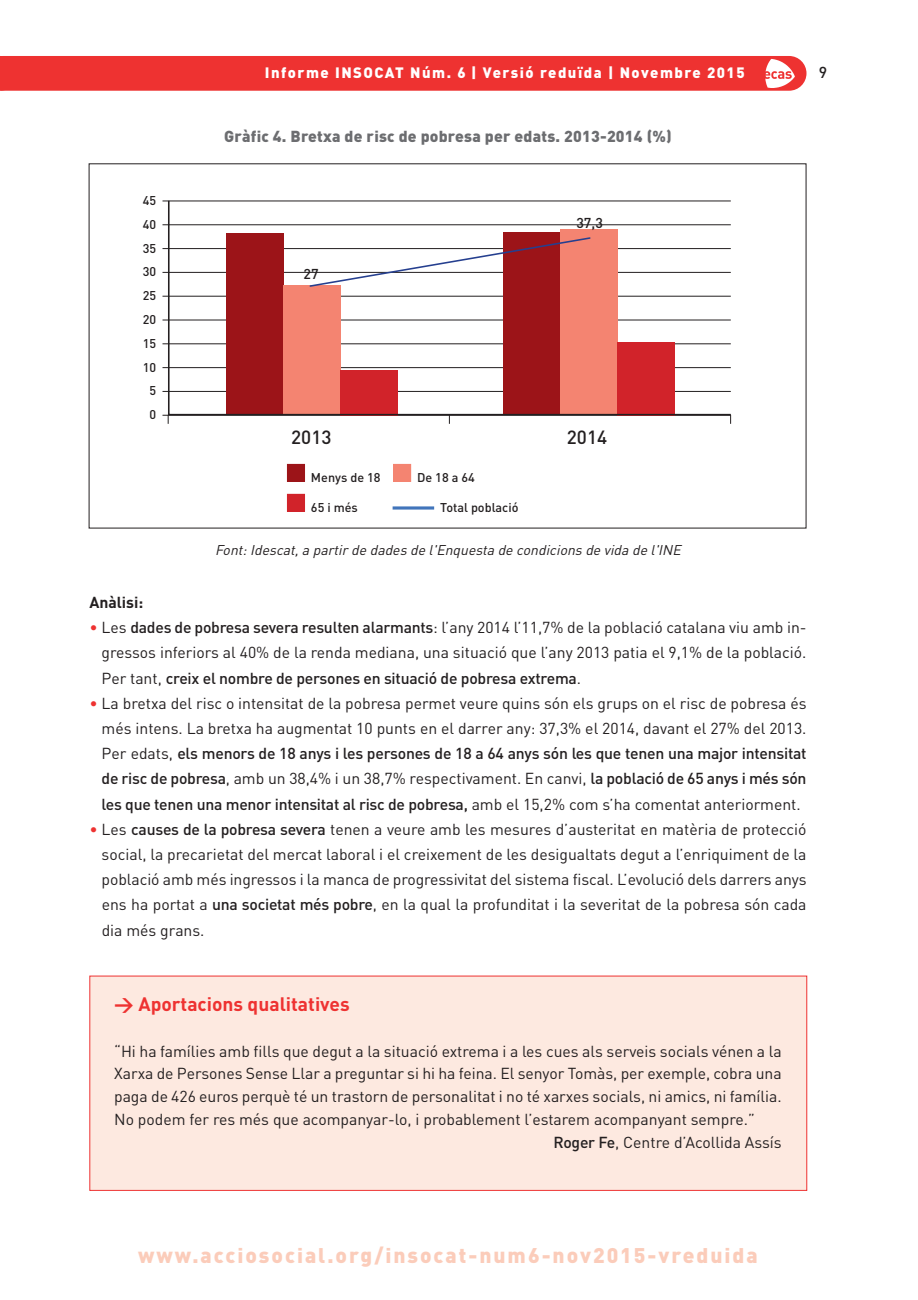
<style>
.page{position:relative;width:918px;height:1300px;background:#fff}
.page>*{position:absolute;margin:0;border:0;box-sizing:border-box;transform-origin:0 0}
.t1{font:900 21px "DIN";letter-spacing:.095em;color:#fbccba}
.t2{font:700 19.25px "DIN";color:#ee3231}
.t3{font:500 18.9px "DIN";color:#231f20}
.t4{font:15.75px/25.2px "DIN";color:#231f20;text-align:justify}
.t5{font:900 15.75px "DIN";letter-spacing:.015em;color:#6c6d70}
.t6{font:700 15.75px "DIN";color:#231f20}
.t7{font:500 15.75px "DIN";color:#231f20}
.t8{font:900 14.88px "DIN";letter-spacing:.1em;color:#fff}
.t9{font:500 14.17px "DIN";color:#231f20}
.t10{font:italic 14px "DIN";color:#231f20}
.t11{font:500 12.6px/23.8px "DIN";color:#231f20;text-align:center}
.s1{color:#ee3231}
.s2{font-weight:500}
</style>
<div class="page">
<div style="left:90px;top:976px;width:716px;height:214px;background:#fde9e0"></div>
<div style="left:89px;top:975px;width:718px;height:216px;border:1px solid #ee3231"></div>
<div style="left:0;top:56px;width:806px;height:35px;background:#ee3231"></div>
<hr style="left:162px;top:248px;width:569px;height:1px;background:#231f20">
<hr style="left:162px;top:272px;width:569px;height:1px;background:#231f20">
<hr style="left:162px;top:320px;width:569px;height:1px;background:#231f20">
<hr style="left:162px;top:343px;width:569px;height:1px;background:#231f20">
<hr style="left:162px;top:367px;width:569px;height:1px;background:#231f20">
<hr style="left:162px;top:391px;width:569px;height:1px;background:#231f20">
<hr style="left:162px;top:415px;width:569px;height:1px;background:#231f20">
<hr style="left:162px;top:296px;width:569px;height:1px;background:#231f20">
<hr style="left:162px;top:201px;width:569px;height:1px;background:#231f20">
<hr style="left:162px;top:224px;width:569px;height:1px;background:#231f20">
<svg style="left:167px;top:200px;width:565px;height:216px"></svg>
<div style="left:287px;top:464px;width:17px;height:17px;background:#9c1418"></div>
<div style="left:287px;top:464px;width:18px;height:18px;border:1px solid #9c1418"></div>
<div style="left:393px;top:464px;width:18px;height:17px;background:#f48471"></div>
<div style="left:393px;top:464px;width:18px;height:18px;border:1px solid #f48471"></div>
<div style="left:287px;top:494px;width:17px;height:17px;background:#d1232a"></div>
<div style="left:287px;top:494px;width:18px;height:18px;border:1px solid #d1232a"></div>
<hr style="left:392px;top:506px;width:42px;height:3px;background:#4175bb">
<svg style="left:308px;top:236px;width:283px;height:52px"></svg>
<p class="t8" style="left:265px;top:64px;width:481px">Informe INSOCAT Núm. 6 | Versió reduïda | Novembre 2015</p>
<p class="t5" style="left:224px;top:127px;width:449px">Gràfic 4. Bretxa de risc de pobresa per edats. 2013-2014 (%)</p>
<p class="t7" style="left:819px;top:64px;width:10px">9</p>
<p class="t11" style="left:143px;top:189px;width:15px">45<br>40<br>35<br>30<br>25<br>20<br>15<br>10<br>5<br>0</p>
<p class="t9" style="left:303px;top:266px;width:17px">27</p>
<p class="t9" style="left:576px;top:215px;width:28px">37,3</p>
<p class="t3" style="left:291px;top:427px;width:42px">2013</p>
<p class="t3" style="left:567px;top:427px;width:42px">2014</p>
<p class="t11" style="left:311px;top:466px;width:71px">Menys de 18</p>
<p class="t11" style="left:417px;top:466px;width:59px">De 18 a 64</p>
<p class="t11" style="left:311px;top:495px;width:48px">65 i més</p>
<p class="t11" style="left:440px;top:495px;width:80px">Total població</p>
<p class="t10" style="left:215px;top:542px;width:470px">Font: Idescat, a partir de dades de l'Enquesta de condicions de vida de l'INE</p>
<p class="t6" style="left:89px;top:593px;width:55px">Anàlisi:</p>
<p class="t4" style="left:102px;top:615px;width:706px;text-indent:-12px"><span class="s1">•</span> Les <span class="s2">dades de pobresa severa resulten alarmants</span>: l’any 2014 l’11,7% de la població catalana viu amb in&shy;gressos inferiors al 40% de la renda mediana, una situació que l’any 2013 patia el 9,1% de la població.<br>Per tant, <span class="s2">creix el nombre de persones en situació de pobresa extrema</span>.</p>
<p class="t4" style="left:102px;top:691px;width:706px;text-indent:-12px"><span class="s1">•</span> La bretxa del risc o intensitat de la pobresa permet veure quins són els grups on el risc de pobresa és més intens. La bretxa ha augmentat 10 punts en el darrer any: 37,3% el 2014, davant el 27% del 2013.<br>Per edats, <span class="s2">els menors de 18 anys i les persones de 18 a 64 anys són les que tenen una major intensitat de risc de pobresa</span>, amb un 38,4% i un 38,7% respectivament. En canvi, <span class="s2">la població de 65 anys i més són les que tenen una menor intensitat al risc de pobresa,</span> amb el 15,2% com s’ha comentat anteriorment.</p>
<p class="t4" style="left:102px;top:817px;width:706px;text-indent:-12px"><span class="s1">•</span> Les <span class="s2">causes de la pobresa severa</span> tenen a veure amb les mesures d’austeritat en matèria de protecció social, la precarietat del mercat laboral i el creixement de les desigualtats degut a l’enriquiment de la població amb més ingressos i la manca de progressivitat del sistema fiscal. L’evolució dels darrers anys ens ha portat a <span class="s2">una societat més pobre</span>, en la qual la profunditat i la severitat de la pobresa són cada dia més grans.</p>
<p class="t2" style="left:114px;top:993px;width:237px">&gt; Aportacions qualitatives</p>
<p class="t4" style="left:114px;top:1038px;width:669px">“Hi ha famílies amb fills que degut a la situació extrema i a les cues als serveis socials vénen a la</p>
<p class="t4" style="left:114px;top:1061px;width:669px">Xarxa de Persones Sense Llar a preguntar si hi ha feina. El senyor Tomàs, per exemple, cobra una</p>
<p class="t4" style="left:114px;top:1084px;width:669px">paga de 426 euros perquè té un trastorn de personalitat i no té xarxes socials, ni amics, ni família.</p>
<p class="t4" style="left:114px;top:1107px;width:642px">No podem fer res més que acompanyar-lo, i probablement l’estarem acompanyant sempre.”</p>
<p class="t4" style="left:553px;top:1129px;width:230px"><span class="s2">Roger Fe</span>, Centre d’Acollida Assís</p>
<h1 class="t1" style="left:138px;top:1243px;width:621px">www.acciosocial.org/insocat-num6-nov2015-vreduida</h1>
</div>
